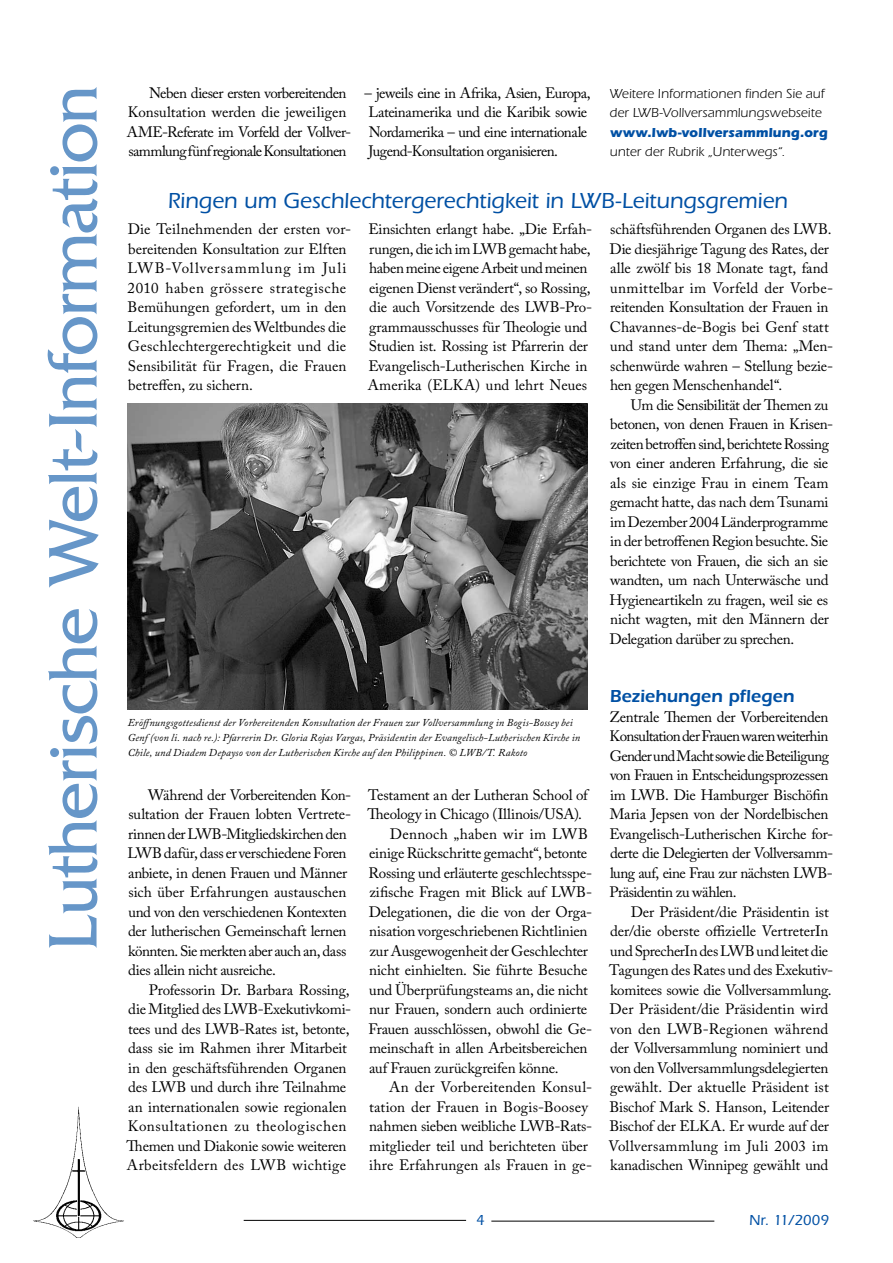
<style>
.page{position:relative;width:893px;height:1263px;background:#fff}
.page>*{position:absolute;margin:0;border:0;box-sizing:border-box;transform-origin:0 0}
.t1{font:72px "Friz Quadrata";letter-spacing:-.02em;color:#6696c8}
.t2{font:500 22.5px "Itc Eras";letter-spacing:-.005em;color:#0050a4}
.t3{font:600 18px "Itc Eras";color:#0050a4}
.t4{font:15px/19.5px "Adobe Caslon Pro";letter-spacing:-.015em;color:#000}
.t5{font:15px/19.5px "Adobe Caslon Pro";letter-spacing:.01em;color:#000}
.t6{font:15px/19.5px "Adobe Caslon Pro";letter-spacing:-.035em;color:#000}
.t7{font:15px "Adobe Caslon Pro";letter-spacing:.015em;color:#000}
.t8{font:15px "Adobe Caslon Pro";letter-spacing:.02em;color:#000}
.t9{font:500 15px "Itc Eras";letter-spacing:-.005em;color:#0050a4}
.t10{font:13.5px/19.5px "Itc Eras";letter-spacing:.005em;color:#000}
.t11{font:700 13.5px "Itc Eras";color:#0050a4}
.t12{font:italic 10.5px/15px "Adobe Caslon Pro";letter-spacing:.015em;color:#000}
</style>
<div class="page">
<hr style="left:491px;top:1221px;width:223px;height:1px;background:#000">
<hr style="left:244px;top:1220px;width:222px;height:1px;background:#000">
<img style="left:33px;top:1106px;width:91px;height:132px">
<img style="left:128px;top:404px;width:460px;height:306px">
<h1 class="t1" style="left:33px;top:951px;width:867px;rotate:-90deg">Lutherische Welt-Information</h1>
<p class="t6" style="left:127px;top:83px;width:226px;text-indent:22px">Neben dieser ersten vorbereitenden Konsultation werden die jeweiligen AME-Referate im Vorfeld der Vollver&shy;sammlung fünf regionale Konsultationen</p>
<p class="t6" style="left:365px;top:83px;width:228px">– jeweils eine in Afrika, Asien, Europa, Lateinamerika und die Karibik sowie Nordamerika – und eine internationale Jugend-Konsultation organisieren.</p>
<p class="t10" style="left:609px;top:83px;width:217px">Weitere Informationen finden Sie auf der LWB-Vollversammlungswebseite</p>
<p class="t11" style="left:610px;top:124px;width:219px">www.lwb-vollversammlung.org</p>
<p class="t10" style="left:610px;top:142px;width:177px">unter der Rubrik „Unterwegs“.</p>
<h2 class="t2" style="left:168px;top:188px;width:622px">Ringen um Geschlechtergerechtigkeit in LWB-Leitungsgremien</h2>
<p class="t5" style="left:128px;top:219px;width:225px">Die Teilnehmenden der ersten vor&shy;bereitenden Konsultation zur Elften LWB-Vollversammlung im Juli 2010 haben grössere strategische Bemühungen gefordert, um in den Leitungsgremien des Weltbundes die Geschlechtergerechtigkeit und die Sensibilität für Fragen, die Frauen betreffen, zu sichern.</p>
<p class="t4" style="left:610px;top:219px;width:225px">schäftsführenden Organen des LWB.<br>Die diesjährige Tagung des Rates, der alle zwölf bis 18 Monate tagt, fand unmittelbar im Vorfeld der Vorbe&shy;reitenden Konsultation der Frauen in Chavannes-de-Bogis bei Genf statt und stand unter dem Thema: „Men&shy;schenwürde wahren – Stellung bezie&shy;hen gegen Menschenhandel“.</p>
<p class="t4" style="left:610px;top:395px;width:225px;text-indent:21px">Um die Sensibilität der Themen zu betonen, von denen Frauen in Krisen&shy;zeiten betroffen sind, berichtete Rossing von einer anderen Erfahrung, die sie als sie einzige Frau in einem Team gemacht hatte, das nach dem Tsunami im Dezember 2004 Länderprogramme in der betroffenen Region besuchte. Sie berichtete von Frauen, die sich an sie wandten, um nach Unterwäsche und Hygieneartikeln zu fragen, weil sie es nicht wagten, mit den Männern der Delegation darüber zu sprechen.</p>
<p class="t4" style="left:368px;top:219px;width:226px">Einsichten erlangt habe. „Die Erfah&shy;rungen, die ich im LWB gemacht habe, haben meine eigene Arbeit und meinen eigenen Dienst verändert“, so Rossing, die auch Vorsitzende des LWB-Pro&shy;grammausschusses für Theologie und Studien ist. Rossing ist Pfarrerin der Evangelisch-Lutherischen Kirche in Amerika (ELKA) und lehrt Neues</p>
<p class="t12" style="left:128px;top:715px;width:454px">Eröffnungsgottesdienst der Vorbereitenden Konsultation der Frauen zur Vollversammlung in Bogis-Bossey bei<br>Genf (von li. nach re.): Pfarrerin Dr. Gloria Rojas Vargas, Präsidentin der Evangelisch-Lutherischen Kirche in<br>Chile, und Diadem Depayso von der Lutherischen Kirche auf den Philippinen. © LWB/T. Rakoto</p>
<p class="t4" style="left:128px;top:785px;width:225px;text-indent:21px">Während der Vorbereitenden Kon&shy;sultation der Frauen lobten Vertrete&shy;rinnen der LWB-Mitgliedskirchen den LWB dafür, dass er verschiedene Foren anbiete, in denen Frauen und Männer sich über Erfahrungen austauschen und von den verschiedenen Kontexten der lutherischen Gemeinschaft lernen könnten. Sie merkten aber auch an, dass dies allein nicht ausreiche.</p>
<p class="t4" style="left:127px;top:980px;width:226px;text-indent:22px">Professorin Dr. Barbara Rossing, die Mitglied des LWB-Exekutivkomi&shy;tees und des LWB-Rates ist, betonte, dass sie im Rahmen ihrer Mitarbeit in den geschäftsführenden Organen des LWB und durch ihre Teilnahme an internationalen sowie regionalen Konsultationen zu theologischen Themen und Diakonie sowie weiteren Arbeitsfeldern des LWB wichtige</p>
<p class="t4" style="left:368px;top:785px;width:221px">Testament an der Lutheran School of</p>
<p class="t4" style="left:368px;top:804px;width:216px">Theology in Chicago (Illinois/USA).</p>
<p class="t8" style="left:390px;top:825px;width:200px">Dennoch „haben wir im LWB</p>
<p class="t4" style="left:369px;top:843px;width:220px">einige Rückschritte gemacht“, betonte</p>
<p class="t4" style="left:369px;top:863px;width:225px">Rossing und erläuterte geschlechtsspe-</p>
<p class="t4" style="left:369px;top:882px;width:224px">zifische Fragen mit Blick auf LWB-</p>
<p class="t4" style="left:369px;top:902px;width:225px">Delegationen, die die von der Orga-</p>
<p class="t4" style="left:369px;top:921px;width:220px">nisation vorgeschriebenen Richtlinien</p>
<p class="t4" style="left:369px;top:941px;width:220px">zur Ausgewogenheit der Geschlechter</p>
<p class="t4" style="left:369px;top:960px;width:220px">nicht einhielten. Sie führte Besuche</p>
<p class="t4" style="left:369px;top:980px;width:220px">und Überprüfungsteams an, die nicht</p>
<p class="t4" style="left:369px;top:999px;width:220px">nur Frauen, sondern auch ordinierte</p>
<p class="t4" style="left:369px;top:1019px;width:225px">Frauen ausschlössen, obwohl die Ge-</p>
<p class="t4" style="left:369px;top:1038px;width:220px">meinschaft in allen Arbeitsbereichen</p>
<p class="t4" style="left:369px;top:1058px;width:191px">auf Frauen zurückgreifen könne.</p>
<p class="t7" style="left:389px;top:1078px;width:205px">An der Vorbereitenden Konsul-</p>
<p class="t5" style="left:369px;top:1097px;width:220px">tation der Frauen in Bogis-Boosey</p>
<p class="t4" style="left:369px;top:1116px;width:224px">nahmen sieben weibliche LWB-Rats-</p>
<p class="t4" style="left:369px;top:1136px;width:220px">mitglieder teil und berichteten über</p>
<p class="t5" style="left:369px;top:1155px;width:224px">ihre Erfahrungen als Frauen in ge-</p>
<p class="t3" style="left:610px;top:686px;width:186px">Beziehungen pflegen</p>
<p class="t4" style="left:609px;top:707px;width:225px">Zentrale Themen der Vorbereitenden Konsultation der Frauen waren weiterhin Gender und Macht sowie die Beteiligung von Frauen in Entscheidungsprozessen im LWB. Die Hamburger Bischöfin Maria Jepsen von der Nordelbischen Evangelisch-Lutherischen Kirche for&shy;derte die Delegierten der Vollversamm&shy;lung auf, eine Frau zur nächsten LWB-Präsidentin zu wählen.</p>
<p class="t4" style="left:608px;top:902px;width:226px;text-indent:22px">Der Präsident/die Präsidentin ist der/die oberste offizielle VertreterIn und SprecherIn des LWB und leitet die Tagungen des Rates und des Exekutiv&shy;komitees sowie die Vollversammlung.<br>Der Präsident/die Präsidentin wird von den LWB-Regionen während der Vollversammlung nominiert und von den Vollversammlungsdelegierten gewählt. Der aktuelle Präsident ist Bischof Mark S. Hanson, Leitender Bischof der ELKA. Er wurde auf der Vollversammlung im Juli 2003 im kanadischen Winnipeg gewählt und</p>
<p class="t9" style="left:476px;top:1212px;width:10px">4</p>
<p class="t9" style="left:749px;top:1212px;width:82px">Nr. 11/2009</p>
</div>
